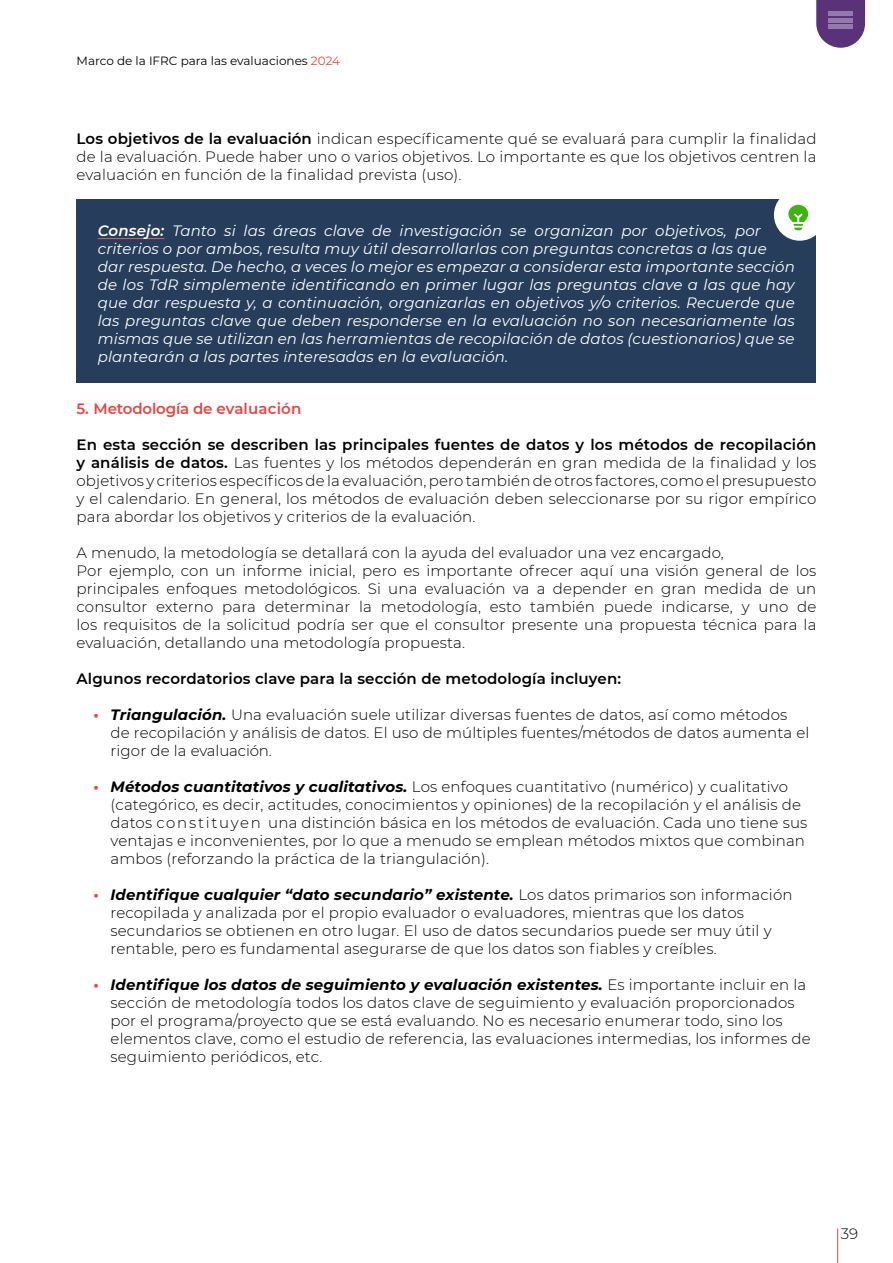
<style>
.page{position:relative;width:893px;height:1263px;background:#fff}
.page>*{position:absolute;margin:0;border:0;box-sizing:border-box;transform-origin:0 0}
.t1{font:300 15px/18px "Montserrat";letter-spacing:.01em;color:#000}
.t2{font:italic 15px/18px "Montserrat";letter-spacing:.01em;color:#fff}
.t3{font:600 15px "Montserrat";letter-spacing:.01em;color:#000}
.t4{font:600 15px "Montserrat";letter-spacing:-.01em;color:#eb4342}
.t5{font:12px "Montserrat";color:#000}
.s1{color:#eb4342}
.s2{font-weight:600}
.s3{font-weight:700;color:#eb4342}
.s4{font-weight:700;font-style:italic}
</style>
<div class="page">
<hr style="left:837px;top:1228px;width:1px;height:35px;background:#eb4342">
<svg style="left:816px;top:0;width:49px;height:48px;background:#71508c"></svg>
<hr style="left:828px;top:11px;width:25px;height:4px;background:#947aa8">
<hr style="left:828px;top:18px;width:25px;height:4px;background:#947aa8">
<hr style="left:828px;top:25px;width:25px;height:4px;background:#947aa8">
<div style="left:77px;top:200px;width:739px;height:183px;background:#263d5b"></div>
<hr style="left:98px;top:238px;width:66px;height:1px;background:#eb4342">
<svg style="left:774px;top:199px;width:42px;height:42px;background:#c5dbc4"></svg>
<p class="t5" style="left:77px;top:53px;width:265px">Marco de la IFRC para las evaluaciones <span class="s1">2024</span></p>
<p class="t1" style="left:77px;top:129px;width:741px;text-align:justify"><span class="s2">Los objetivos de la evaluación</span> indican específicamente qué se evaluará para cumplir la finalidad de la evaluación. Puede haber uno o varios objetivos. Lo importante es que los objetivos centren la evaluación en función de la finalidad prevista (uso).</p>
<p class="t2" style="left:98px;top:221px;width:698px"><span class="s2">Consejo:</span> Tanto si las áreas clave de investigación se organizan por objetivos, por criterios o por ambos, resulta muy útil desarrollarlas con preguntas concretas a las que dar respuesta. De hecho, a veces lo mejor es empezar a considerar esta importante sección de los TdR simplemente identificando en primer lugar las preguntas clave a las que hay que dar respuesta y, a continuación, organizarlas en objetivos y/o criterios. Recuerde que las preguntas clave que deben responderse en la evaluación no son necesariamente las mismas que se utilizan en las herramientas de recopilación de datos (cuestionarios) que se plantearán a las partes interesadas en la evaluación.</p>
<p class="t4" style="left:77px;top:398px;width:226px">5. Metodología de evaluación</p>
<p class="t1" style="left:77px;top:435px;width:741px;text-align:justify"><span class="s2">En esta sección se describen las principales fuentes de datos y los métodos de recopilación y análisis de datos.</span> Las fuentes y los métodos dependerán en gran medida de la finalidad y los objetivos y criterios específicos de la evaluación, pero también de otros factores, como el presupuesto y el calendario. En general, los métodos de evaluación deben seleccionarse por su rigor empírico para abordar los objetivos y criterios de la evaluación.</p>
<p class="t1" style="left:77px;top:543px;width:741px">A menudo, la metodología se detallará con la ayuda del evaluador una vez encargado,<br>Por ejemplo, con un informe inicial, pero es importante ofrecer aquí una visión general de los principales enfoques metodológicos. Si una evaluación va a depender en gran medida de un consultor externo para determinar la metodología, esto también puede indicarse, y uno de los requisitos de la solicitud podría ser que el consultor presente una propuesta técnica para la evaluación, detallando una metodología propuesta.</p>
<p class="t3" style="left:77px;top:668px;width:546px">Algunos recordatorios clave para la sección de metodología incluyen:</p>
<p class="t1" style="left:111px;top:705px;width:700px;text-indent:-17px"><span class="s3">•</span> <span class="s4">Triangulación.</span> Una evaluación suele utilizar diversas fuentes de datos, así como métodos de recopilación y análisis de datos. El uso de múltiples fuentes/métodos de datos aumenta el rigor de la evaluación.</p>
<p class="t1" style="left:111px;top:777px;width:698px;text-indent:-17px"><span class="s3">•</span> <span class="s4">Métodos cuantitativos y cualitativos.</span> Los enfoques cuantitativo (numérico) y cualitativo (categórico, es decir, actitudes, conocimientos y opiniones) de la recopilación y el análisis de datos constituyen una distinción básica en los métodos de evaluación. Cada uno tiene sus ventajas e inconvenientes, por lo que a menudo se emplean métodos mixtos que combinan ambos (reforzando la práctica de la triangulación).</p>
<p class="t1" style="left:111px;top:885px;width:683px;text-indent:-17px"><span class="s3">•</span> <span class="s4">Identifique cualquier “dato secundario” existente.</span> Los datos primarios son información recopilada y analizada por el propio evaluador o evaluadores, mientras que los datos secundarios se obtienen en otro lugar. El uso de datos secundarios puede ser muy útil y rentable, pero es fundamental asegurarse de que los datos son fiables y creíbles.</p>
<p class="t1" style="left:111px;top:975px;width:702px;text-indent:-17px"><span class="s3">•</span> <span class="s4">Identifique los datos de seguimiento y evaluación existentes.</span> Es importante incluir en la sección de metodología todos los datos clave de seguimiento y evaluación proporcionados por el programa/proyecto que se está evaluando. No es necesario enumerar todo, sino los elementos clave, como el estudio de referencia, las evaluaciones intermedias, los informes de seguimiento periódicos, etc.</p>
<p class="t1" style="left:841px;top:1224px;width:19px">39</p>
</div>
